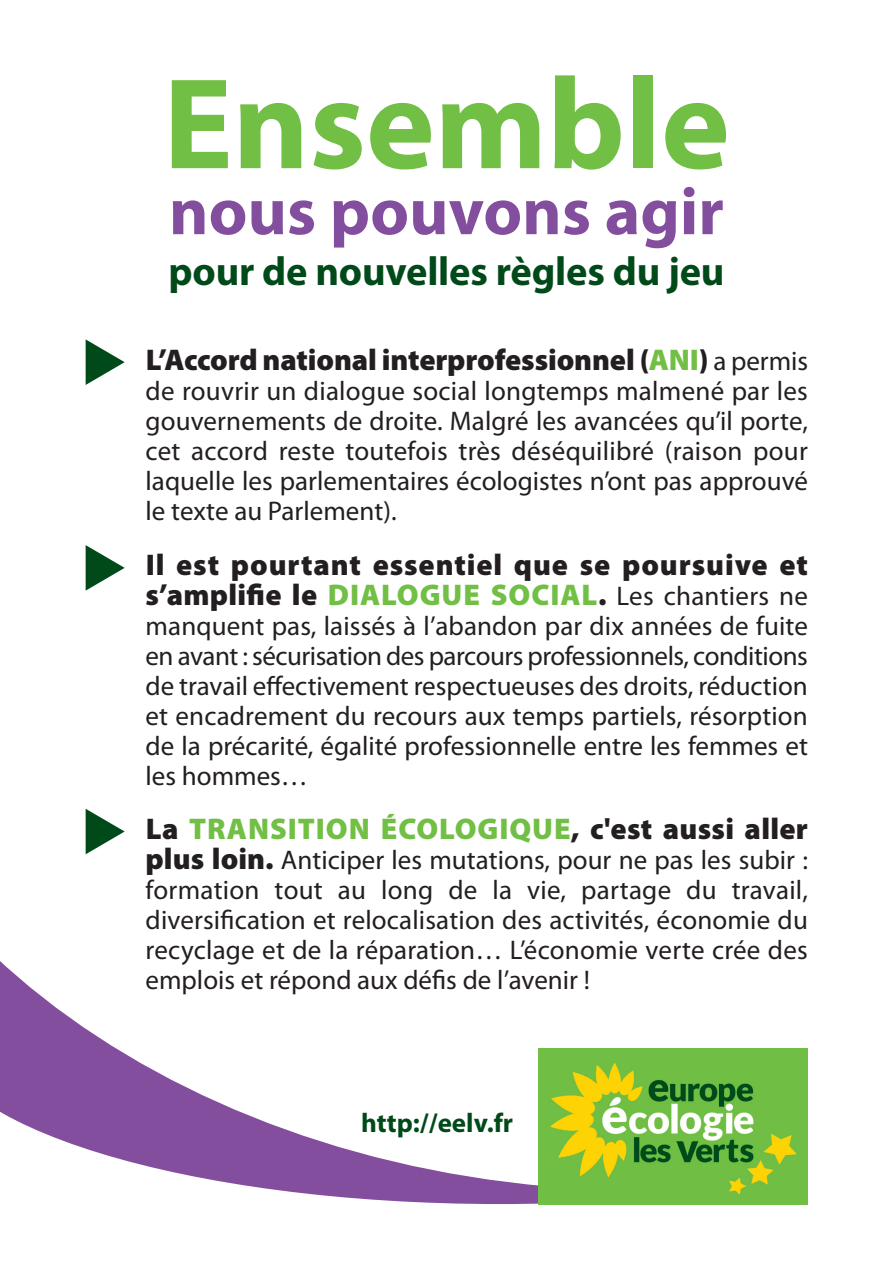
<style>
.page{position:relative;width:893px;height:1263px;background:#fff}
.page>*{position:absolute;margin:0;border:0;box-sizing:border-box;transform-origin:0 0}
.t1{font:700 130.5px "Myriad Pro";color:#71bf44}
.t2{font:700 67.5px "Myriad Pro";color:#844e9f}
.t3{font:700 40.5px "Myriad Pro";letter-spacing:-.005em;color:#004a1a}
.t4{font:900 30px/30px "Myriad Pro";letter-spacing:.025em;color:#231f20;text-align:right}
.t5{font:900 30px "Myriad Pro";letter-spacing:-.005em;color:#231f20}
.t6{font:900 30px "Myriad Pro";letter-spacing:.03em;color:#71bf44}
.t7{font:27px/30px "Myriad Pro";color:#231f20;text-align:justify}
.t8{font:700 27px "Myriad Pro";color:#004a1a}
.s1{color:#fff}
.s2{color:#71bf44}
.s3{font-weight:400;font-size:27px}
.s4{color:#231f20}
.s5{font-weight:900;font-size:30px}
</style>
<div class="page">
<svg style="left:0;top:961px;width:808px;height:244px"></svg>
<img style="left:539px;top:1048px;width:268px;height:156px">
<h1 class="t1" style="left:163px;top:75px;width:568px">Ensemble</h1>
<h2 class="t2" style="left:169px;top:186px;width:556px">nous pouvons agir</h2>
<h3 class="t3" style="left:169px;top:256px;width:557px">pour de nouvelles règles du jeu</h3>
<p class="t5" style="left:85px;top:348px;width:724px"><span class="s1">■</span> L’Accord national interprofessionnel (<span class="s2">ANI</span>) <span class="s3">a permis</span></p>
<p class="t7" style="left:146px;top:378px;width:664px">de rouvrir un dialogue social longtemps malmené par les gouvernements de droite. Malgré les avancées qu’il porte, cet accord reste toutefois très déséquilibré (raison pour laquelle les parlementaires écologistes n’ont pas approuvé le texte au Parlement).</p>
<p class="t4" style="left:85px;top:553px;width:724px"><span class="s1">■</span> Il est pourtant essentiel que se poursuive et s’amplifie le <span class="s2">DIALOGUE SOCIAL</span>. <span class="s3">Les chantiers ne</span></p>
<p class="t7" style="left:146px;top:613px;width:664px">manquent pas, laissés à l’abandon par dix années de fuite en avant : sécurisation des parcours professionnels, conditions de travail effectivement respectueuses des droits, réduction et encadrement du recours aux temps partiels, résorption de la précarité, égalité professionnelle entre les femmes et les hommes…</p>
<p class="t6" style="left:85px;top:818px;width:724px"><span class="s1">■</span> <span class="s4">La</span> TRANSITION ÉCOLOGIQUE<span class="s4">, c'est aussi aller</span></p>
<p class="t7" style="left:146px;top:847px;width:664px"><span class="s5">plus loin.</span> Anticiper les mutations, pour ne pas les subir : formation tout au long de la vie, partage du travail, diversification et relocalisation des activités, économie du recyclage et de la réparation… L’économie verte crée des emplois et répond aux défis de l’avenir !</p>
<p class="t8" style="left:361px;top:1113px;width:153px">http://eelv.fr</p>
</div>
